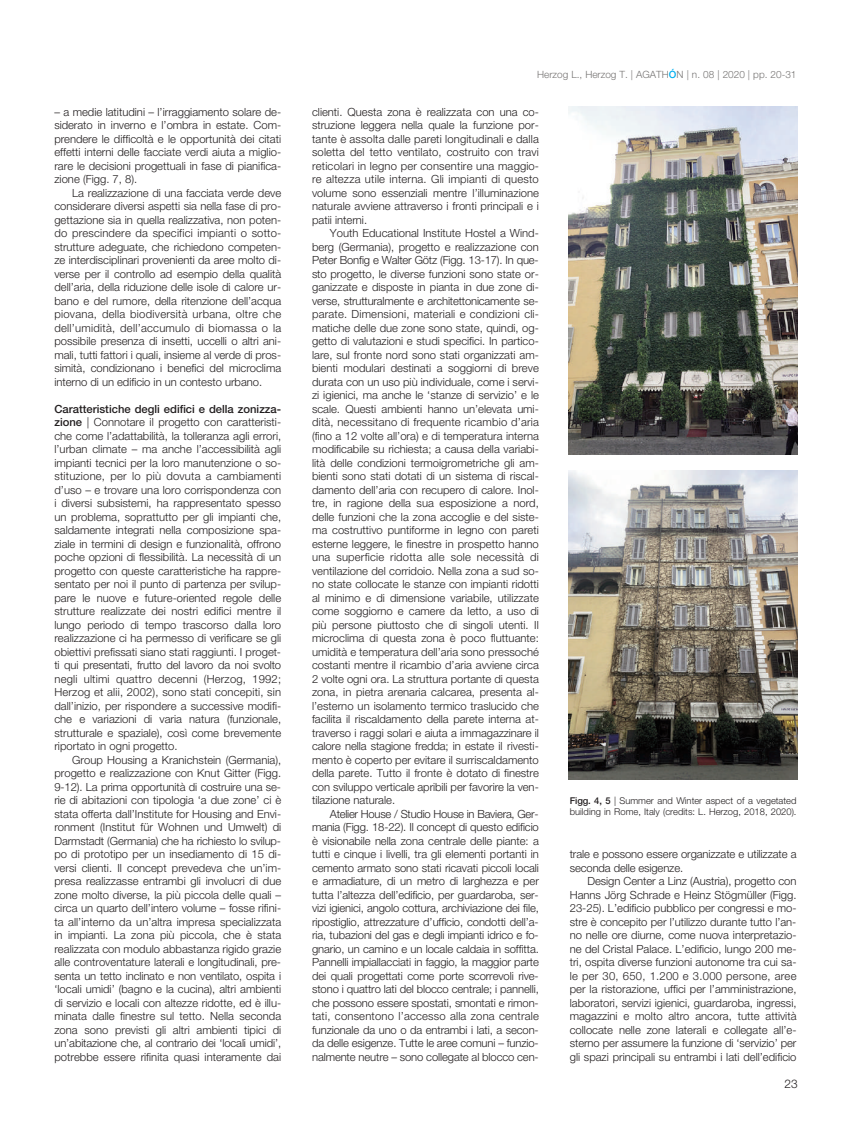
<style>
.page{position:relative;width:851px;height:1134px;background:#fff}
.page>*{position:absolute;margin:0;border:0;box-sizing:border-box;transform-origin:0 0}
.t1{font:300 11.88px "Helvetica Neue LT Std";color:#231f20}
.t2{font:300 11.25px/13.5px "Helvetica Neue LT Std";color:#231f20;text-align:justify}
.t3{font:300 10px "Helvetica Neue LT Std";color:#777574}
.t4{font:300 9.38px/11.2px "Helvetica Neue LT Std";color:#231f20}
.s1{font-weight:500}
.s2{font-weight:500;color:#00aeef}
</style>
<div class="page">
<img style="left:568px;top:470px;width:229px;height:310px">
<img style="left:568px;top:106px;width:229px;height:348px">
<p class="t2" style="left:54px;top:106px;width:228px">– a medie latitudini – l’irraggiamento solare de&shy;siderato in inverno e l’ombra in estate. Com&shy;prendere le difficoltà e le opportunità dei citati effetti interni delle facciate verdi aiuta a miglio&shy;rare le decisioni progettuali in fase di pianifica&shy;zione (Figg. 7, 8).</p>
<p class="t2" style="left:54px;top:187px;width:228px;text-indent:18px">La realizzazione di una facciata verde deve considerare diversi aspetti sia nella fase di pro&shy;gettazione sia in quella realizzativa, non poten&shy;do prescindere da specifici impianti o sotto&shy;strutture adeguate, che richiedono competen&shy;ze interdisciplinari provenienti da aree molto di&shy;verse per il controllo ad esempio della qualità dell’aria, della riduzione delle isole di calore ur&shy;bano e del rumore, della ritenzione dell’acqua piovana, della biodiversità urbana, oltre che dell’umidità, dell’accumulo di biomassa o la possibile presenza di insetti, uccelli o altri ani&shy;mali, tutti fattori i quali, insieme al verde di pros&shy;simità, condizionano i benefici del microclima interno di un edificio in un contesto urbano.</p>
<p class="t2" style="left:54px;top:403px;width:228px"><span class="s1">Caratteristiche degli edifici e della zonizza&shy;zione</span> | Connotare il progetto con caratteristi&shy;che come l’adattabilità, la tolleranza agli errori, l’urban climate – ma anche l’accessibilità agli impianti tecnici per la loro manutenzione o so&shy;stituzione, per lo più dovuta a cambiamenti d’uso – e trovare una loro corrispondenza con i diversi subsistemi, ha rappresentato spesso un problema, soprattutto per gli impianti che, saldamente integrati nella composizione spa&shy;ziale in termini di design e funzionalità, offrono poche opzioni di flessibilità. La necessità di un progetto con queste caratteristiche ha rappre&shy;sentato per noi il punto di partenza per svilup&shy;pare le nuove e future-oriented regole delle strutture realizzate dei nostri edifici mentre il lungo periodo di tempo trascorso dalla loro realizzazione ci ha permesso di verificare se gli obiettivi prefissati siano stati raggiunti. I proget&shy;ti qui presentati, frutto del lavoro da noi svolto negli ultimi quattro decenni (Herzog, 1992; Herzog et alii, 2002), sono stati concepiti, sin dall’inizio, per rispondere a successive modifi&shy;che e variazioni di varia natura (funzionale, strutturale e spaziale), così come brevemente riportato in ogni progetto.</p>
<p class="t2" style="left:54px;top:754px;width:228px;text-indent:18px">Group Housing a Kranichstein (Germania), progetto e realizzazione con Knut Gitter (Figg.<br>9-12). La prima opportunità di costruire una se&shy;rie di abitazioni con tipologia ‘a due zone’ ci è stata offerta dall’Institute for Housing and Envi&shy;ronment (Institut für Wohnen und Umwelt) di Darmstadt (Germania) che ha richiesto lo svilup&shy;po di prototipo per un insediamento di 15 di&shy;versi clienti. Il concept prevedeva che un’im&shy;presa realizzasse entrambi gli involucri di due zone molto diverse, la più piccola delle quali – circa un quarto dell’intero volume – fosse rifini&shy;ta all’interno da un’altra impresa specializzata in impianti. La zona più piccola, che è stata realizzata con modulo abbastanza rigido grazie alle controventature laterali e longitudinali, pre&shy;senta un tetto inclinato e non ventilato, ospita i ‘locali umidi’ (bagno e la cucina), altri ambienti di servizio e locali con altezze ridotte, ed è illu&shy;minata dalle finestre sul tetto. Nella seconda zona sono previsti gli altri ambienti tipici di un’abitazione che, al contrario dei ‘locali umidi’, potrebbe essere rifinita quasi interamente dai</p>
<p class="t3" style="left:537px;top:70px;width:261px">Herzog L., Herzog T. | AGATH<span class="s2">Ó</span>N | n. 08 | 2020 | pp. 20-31</p>
<p class="t2" style="left:312px;top:106px;width:228px">clienti. Questa zona è realizzata con una co&shy;struzione leggera nella quale la funzione por&shy;tante è assolta dalle pareti longitudinali e dalla soletta del tetto ventilato, costruito con travi reticolari in legno per consentire una maggio&shy;re altezza utile interna. Gli impianti di questo volume sono essenziali mentre l’illuminazione naturale avviene attraverso i fronti principali e i patii interni.</p>
<p class="t2" style="left:312px;top:227px;width:228px;text-indent:18px">Youth Educational Institute Hostel a Wind&shy;berg (Germania), progetto e realizzazione con Peter Bonfig e Walter Götz (Figg. 13-17). In que&shy;sto progetto, le diverse funzioni sono state or&shy;ganizzate e disposte in pianta in due zone di&shy;verse, strutturalmente e architettonicamente se&shy;parate. Dimensioni, materiali e condizioni cli&shy;matiche delle due zone sono state, quindi, og&shy;getto di valutazioni e studi specifici. In partico&shy;lare, sul fronte nord sono stati organizzati am&shy;bienti modulari destinati a soggiorni di breve durata con un uso più individuale, come i servi&shy;zi igienici, ma anche le ‘stanze di servizio’ e le scale. Questi ambienti hanno un’elevata umi&shy;dità, necessitano di frequente ricambio d’aria (fino a 12 volte all’ora) e di temperatura interna modificabile su richiesta; a causa della variabi&shy;lità delle condizioni termoigrometriche gli am&shy;bienti sono stati dotati di un sistema di riscal&shy;damento dell’aria con recupero di calore. Inol&shy;tre, in ragione della sua esposizione a nord, delle funzioni che la zona accoglie e del siste&shy;ma costruttivo puntiforme in legno con pareti esterne leggere, le finestre in prospetto hanno una superficie ridotta alle sole necessità di ventilazione del corridoio. Nella zona a sud so&shy;no state collocate le stanze con impianti ridotti al minimo e di dimensione variabile, utilizzate come soggiorno e camere da letto, a uso di più persone piuttosto che di singoli utenti. Il microclima di questa zona è poco fluttuante: umidità e temperatura dell’aria sono pressoché costanti mentre il ricambio d’aria avviene circa 2 volte ogni ora. La struttura portante di questa zona, in pietra arenaria calcarea, presenta al&shy;l’esterno un isolamento termico traslucido che facilita il riscaldamento della parete interna at&shy;traverso i raggi solari e aiuta a immagazzinare il calore nella stagione fredda; in estate il rivesti&shy;mento è coperto per evitare il surriscaldamento della parete. Tutto il fronte è dotato di finestre con sviluppo verticale apribili per favorire la ven&shy;tilazione naturale.</p>
<p class="t2" style="left:312px;top:808px;width:228px;text-indent:18px">Atelier House / Studio House in Baviera, Ger&shy;mania (Figg. 18-22). Il concept di questo edificio è visionabile nella zona centrale delle piante: a tutti e cinque i livelli, tra gli elementi portanti in cemento armato sono stati ricavati piccoli locali e armadiature, di un metro di larghezza e per tutta l’altezza dell’edificio, per guardaroba, ser&shy;vizi igienici, angolo cottura, archiviazione dei file, ripostiglio, attrezzature d’ufficio, condotti dell’a&shy;ria, tubazioni del gas e degli impianti idrico e fo&shy;gnario, un camino e un locale caldaia in soffitta.<br>Pannelli impiallacciati in faggio, la maggior parte dei quali progettati come porte scorrevoli rive&shy;stono i quattro lati del blocco centrale; i pannelli, che possono essere spostati, smontati e rimon&shy;tati, consentono l’accesso alla zona centrale funzionale da uno o da entrambi i lati, a secon&shy;da delle esigenze. Tutte le aree comuni – funzio&shy;nalmente neutre – sono collegate al blocco cen-</p>
<p class="t4" style="left:569px;top:796px;width:228px"><span class="s1">Figg. 4, 5</span> | Summer and Winter aspect of a vegetated building in Rome, Italy (credits: L. Herzog, 2018, 2020).</p>
<p class="t2" style="left:569px;top:848px;width:228px">trale e possono essere organizzate e utilizzate a seconda delle esigenze.</p>
<p class="t2" style="left:569px;top:875px;width:228px;text-indent:18px">Design Center a Linz (Austria), progetto con Hanns Jörg Schrade e Heinz Stögmüller (Figg.<br>23-25). L’edificio pubblico per congressi e mo&shy;stre è concepito per l’utilizzo durante tutto l’an&shy;no nelle ore diurne, come nuova interpretazio&shy;ne del Cristal Palace. L’edificio, lungo 200 me&shy;tri, ospita diverse funzioni autonome tra cui sa&shy;le per 30, 650, 1.200 e 3.000 persone, aree per la ristorazione, uffici per l’amministrazione, laboratori, servizi igienici, guardaroba, ingressi, magazzini e molto altro ancora, tutte attività collocate nelle zone laterali e collegate all’e&shy;sterno per assumere la funzione di ‘servizio’ per gli spazi principali su entrambi i lati dell’edificio</p>
<p class="t1" style="left:784px;top:1079px;width:15px">23</p>
</div>
